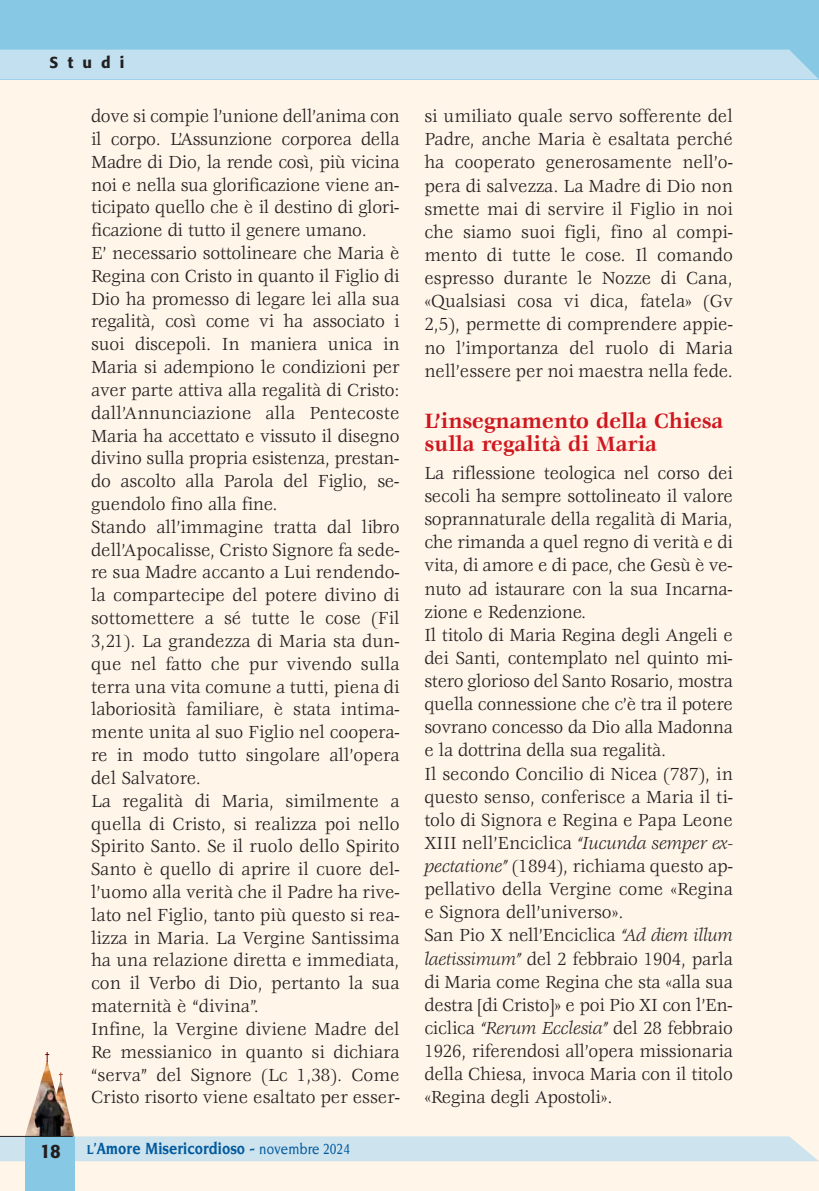
<style>
.page{position:relative;width:819px;height:1191px;background:#fff5e9}
.page>*{position:absolute;margin:0;border:0;box-sizing:border-box;transform-origin:0 0}
.t1{font:700 22.75px/23.1px "Veljovic";color:#ce171e;scale:.95 1}
.t2{font:19.25px/22.8px "Veljovic";letter-spacing:-.01em;color:#231f20;scale:.95 1}
.t3{font:500 19.25px "Formata";color:#231f20;scale:.95 1}
.t4{font:700 17.5px "Novarese";color:#005a9e;scale:.85 1}
.t5{font:500 15.75px "Formata";letter-spacing:.585em;color:#231f20}
.s1{font-style:italic}
.s2{font-size:14px}
.s3{font-weight:500;font-size:15.75px}
</style>
<div class="page">
<div style="left:0;top:0;width:819px;height:79px;background:#87c8e5"></div>
<div style="left:0;top:50px;width:818px;height:29px;background:#c2e0ef"></div>
<div style="left:25px;top:1136px;width:49px;height:55px;background:#87c8e5"></div>
<svg style="left:0;top:1052px;width:819px;height:109px"></svg>
<p class="t5" style="left:50px;top:56px;width:76px">Studi</p>
<p class="t2" style="left:91px;top:106px;width:326px">dove si compie l’unione dell’anima con il corpo. L’Assunzione corporea della Madre di Dio, la rende così, più vicina noi e nella sua glorificazione viene an&shy;ticipato quello che è il destino di glori&shy;ficazione di tutto il genere umano.<br>E’ necessario sottolineare che Maria è Regina con Cristo in quanto il Figlio di Dio ha promesso di legare lei alla sua regalità, così come vi ha associato i suoi discepoli. In maniera unica in Maria si adempiono le condizioni per aver parte attiva alla regalità di Cristo: dall’Annunciazione alla Pentecoste Maria ha accettato e vissuto il disegno divino sulla propria esistenza, prestan&shy;do ascolto alla Parola del Figlio, se&shy;guendolo fino alla fine.<br>Stando all’immagine tratta dal libro dell’Apocalisse, Cristo Signore fa sede&shy;re sua Madre accanto a Lui rendendo&shy;la compartecipe del potere divino di sottomettere a sé tutte le cose (Fil 3,21). La grandezza di Maria sta dun&shy;que nel fatto che pur vivendo sulla terra una vita comune a tutti, piena di laboriosità familiare, è stata intima&shy;mente unita al suo Figlio nel coopera&shy;re in modo tutto singolare all’opera del Salvatore.<br>La regalità di Maria, similmente a quella di Cristo, si realizza poi nello Spirito Santo. Se il ruolo dello Spirito Santo è quello di aprire il cuore del&shy;l’uomo alla verità che il Padre ha rive&shy;lato nel Figlio, tanto più questo si rea&shy;lizza in Maria. La Vergine Santissima ha una relazione diretta e immediata, con il Verbo di Dio, pertanto la sua maternità è “divina”.<br>Infine, la Vergine diviene Madre del Re messianico in quanto si dichiara “serva” del Signore (Lc 1,38). Come Cristo risorto viene esaltato per esser-</p>
<p class="t2" style="left:424px;top:106px;width:326px;text-align:justify">si umiliato quale servo sofferente del Padre, anche Maria è esaltata perché ha cooperato generosamente nell’o&shy;pera di salvezza. La Madre di Dio non smette mai di servire il Figlio in noi che siamo suoi figli, fino al compi&shy;mento di tutte le cose. Il comando espresso durante le Nozze di Cana, «Qualsiasi cosa vi dica, fatela» (Gv 2,5), permette di comprendere appie&shy;no l’importanza del ruolo di Maria nell’essere per noi maestra nella fede.</p>
<p class="t1" style="left:424px;top:410px;width:316px">L’insegnamento della Chiesa sulla regalità di Maria</p>
<p class="t2" style="left:424px;top:462px;width:326px">La riflessione teologica nel corso dei secoli ha sempre sottolineato il valore soprannaturale della regalità di Maria, che rimanda a quel regno di verità e di vita, di amore e di pace, che Gesù è ve&shy;nuto ad istaurare con la sua Incarna&shy;zione e Redenzione.<br>Il titolo di Maria Regina degli Angeli e dei Santi, contemplato nel quinto mi&shy;stero glorioso del Santo Rosario, mostra quella connessione che c’è tra il potere sovrano concesso da Dio alla Madonna e la dottrina della sua regalità.<br>Il secondo Concilio di Nicea (787), in questo senso, conferisce a Maria il ti&shy;tolo di Signora e Regina e Papa Leone XIII nell’Enciclica <span class="s1">“Iucunda semper ex&shy;pectatione”</span> (1894), richiama questo ap&shy;pellativo della Vergine come «Regina e Signora dell’universo».<br>San Pio X nell’Enciclica <span class="s1">“Ad diem illum laetissimum”</span> del 2 febbraio 1904, parla di Maria come Regina che sta «alla sua destra [di Cristo]» e poi Pio XI con l’En&shy;ciclica <span class="s1">“Rerum Ecclesia”</span> del 28 febbraio 1926, riferendosi all’opera missionaria della Chiesa, invoca Maria con il titolo «Regina degli Apostoli».</p>
<p class="t3" style="left:40px;top:1143px;width:23px">18</p>
<p class="t4" style="left:87px;top:1140px;width:311px"><span class="s2">L</span>’Amore Misericordioso - <span class="s3">novembre 2024</span></p>
</div>
